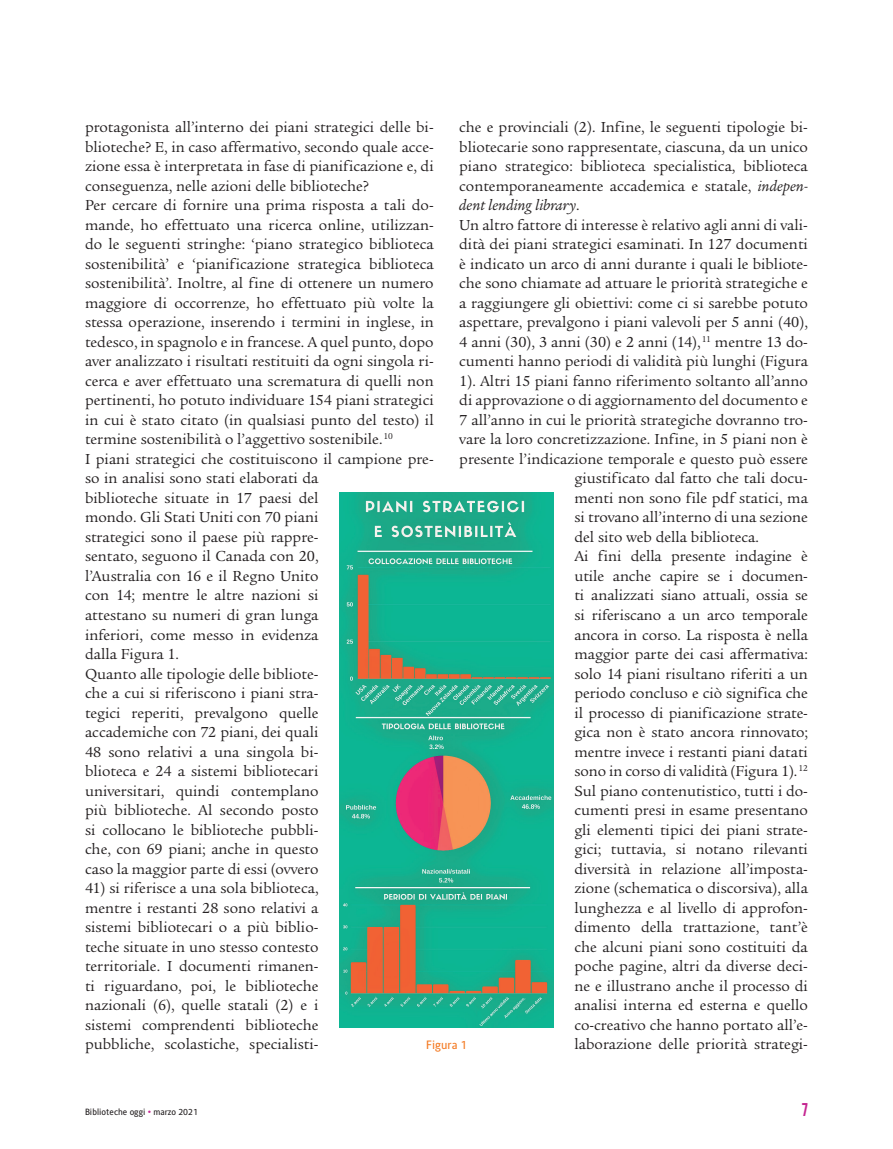
<style>
.page{position:relative;width:893px;height:1149px;background:#fff}
.page>*{position:absolute;margin:0;border:0;box-sizing:border-box;transform-origin:0 0}
.t1{font:18px "Alternate Gothic No 2 BT";color:#c52691}
.t2{font:15.75px/19.5px "Legacy Ser ITC";color:#231f20}
.t3{font:italic 15.75px "Legacy Ser ITC";color:#231f20}
.t4{font:12px "Alber";color:#f47921}
.t5{font:9px "Alber";color:#231f20}
.s1{font-style:italic}
.s2{font-style:normal}
.s3{color:#c52691}
</style>
<div class="page">
<img style="left:340px;top:493px;width:213px;height:533px">
<p class="t2" style="left:85px;top:117px;width:350px">protagonista all’interno dei piani strategici delle bi&shy;blioteche? E, in caso affermativo, secondo quale acce&shy;zione essa è interpretata in fase di pianificazione e, di conseguenza, nelle azioni delle biblioteche?<br>Per cercare di fornire una prima risposta a tali do&shy;mande, ho effettuato una ricerca online, utilizzan&shy;do le seguenti stringhe: ‘piano strategico biblioteca sostenibilità’ e ‘pianificazione strategica biblioteca sostenibilità’. Inoltre, al fine di ottenere un numero maggiore di occorrenze, ho effettuato più volte la stessa operazione, inserendo i termini in inglese, in tedesco, in spagnolo e in francese. A quel punto, dopo aver analizzato i risultati restituiti da ogni singola ri&shy;cerca e aver effettuato una scrematura di quelli non pertinenti, ho potuto individuare 154 piani strategici in cui è stato citato (in qualsiasi punto del testo) il termine sostenibilità o l’aggettivo sostenibile.<sup>10<br></sup>I piani strategici che costituiscono il campione pre&shy;so in analisi sono stati elaborati da<br>biblioteche situate in 17 paesi del<br>mondo. Gli Stati Uniti con 70 piani<br>strategici sono il paese più rappre-<br>sentato, seguono il Canada con 20,<br>l’Australia con 16 e il Regno Unito<br>con 14; mentre le altre nazioni si<br>attestano su numeri di gran lunga<br>inferiori, come messo in evidenza<br>dalla Figura 1.<br>Quanto alle tipologie delle bibliote-<br>che a cui si riferiscono i piani stra-<br>tegici reperiti, prevalgono quelle<br>accademiche con 72 piani, dei quali<br>48 sono relativi a una singola bi-<br>blioteca e 24 a sistemi bibliotecari<br>universitari, quindi contemplano<br>più biblioteche. Al secondo posto<br>si collocano le biblioteche pubbli-<br>che, con 69 piani; anche in questo<br>caso la maggior parte di essi (ovvero</p>
<p class="t2" style="left:85px;top:878px;width:235px;text-align:justify">41) si riferisce a una sola biblioteca, mentre i restanti 28 sono relativi a sistemi bibliotecari o a più biblio&shy;teche situate in uno stesso contesto territoriale. I documenti rimanen&shy;ti riguardano, poi, le biblioteche nazionali (6), quelle statali (2) e i sistemi comprendenti biblioteche pubbliche, scolastiche, specialisti-</p>
<p class="t2" style="left:459px;top:117px;width:350px">che e provinciali (2). Infine, le seguenti tipologie bi-</p>
<p class="t2" style="left:459px;top:137px;width:350px">bliotecarie sono rappresentate, ciascuna, da un unico</p>
<p class="t2" style="left:459px;top:156px;width:350px">piano strategico: biblioteca specialistica, biblioteca</p>
<p class="t2" style="left:459px;top:176px;width:350px">contemporaneamente accademica e statale, <span class="s1">indepen-</span></p>
<p class="t3" style="left:459px;top:196px;width:122px">dent lending library<span class="s2">.</span></p>
<p class="t2" style="left:459px;top:215px;width:350px">Un altro fattore di interesse è relativo agli anni di vali-</p>
<p class="t2" style="left:459px;top:234px;width:350px">dità dei piani strategici esaminati. In 127 documenti</p>
<p class="t2" style="left:459px;top:254px;width:350px">è indicato un arco di anni durante i quali le bibliote-</p>
<p class="t2" style="left:459px;top:273px;width:350px">che sono chiamate ad attuare le priorità strategiche e</p>
<p class="t2" style="left:459px;top:293px;width:350px">a raggiungere gli obiettivi: come ci si sarebbe potuto</p>
<p class="t2" style="left:459px;top:312px;width:350px">aspettare, prevalgono i piani valevoli per 5 anni (40),</p>
<p class="t2" style="left:459px;top:332px;width:350px">4 anni (30), 3 anni (30) e 2 anni (14), <sup>11</sup> mentre 13 do-</p>
<p class="t2" style="left:459px;top:351px;width:350px">cumenti hanno periodi di validità più lunghi (Figura</p>
<p class="t2" style="left:459px;top:371px;width:350px">1). Altri 15 piani fanno riferimento soltanto all’anno</p>
<p class="t2" style="left:459px;top:390px;width:350px">di approvazione o di aggiornamento del documento e</p>
<p class="t2" style="left:459px;top:410px;width:350px">7 all’anno in cui le priorità strategiche dovranno tro-</p>
<p class="t2" style="left:459px;top:429px;width:350px">vare la loro concretizzazione. Infine, in 5 piani non è</p>
<p class="t2" style="left:459px;top:449px;width:350px">presente l’indicazione temporale e questo può essere</p>
<p class="t2" style="left:574px;top:468px;width:235px">giustificato dal fatto che tali docu-</p>
<p class="t2" style="left:574px;top:488px;width:235px">menti non sono file pdf statici, ma</p>
<p class="t2" style="left:574px;top:507px;width:235px">si trovano all’interno di una sezione</p>
<p class="t2" style="left:574px;top:527px;width:186px">del sito web della biblioteca.</p>
<p class="t2" style="left:574px;top:546px;width:235px">Ai fini della presente indagine è</p>
<p class="t2" style="left:574px;top:566px;width:235px">utile anche capire se i documen-</p>
<p class="t2" style="left:574px;top:585px;width:235px">ti analizzati siano attuali, ossia se</p>
<p class="t2" style="left:574px;top:605px;width:235px">si riferiscano a un arco temporale</p>
<p class="t2" style="left:574px;top:624px;width:235px">ancora in corso. La risposta è nella</p>
<p class="t2" style="left:574px;top:644px;width:235px">maggior parte dei casi affermativa:</p>
<p class="t2" style="left:574px;top:663px;width:235px">solo 14 piani risultano riferiti a un</p>
<p class="t2" style="left:574px;top:683px;width:235px">periodo concluso e ciò significa che</p>
<p class="t2" style="left:574px;top:702px;width:235px">il processo di pianificazione strate-</p>
<p class="t2" style="left:574px;top:722px;width:235px">gica non è stato ancora rinnovato;</p>
<p class="t2" style="left:574px;top:741px;width:235px">mentre invece i restanti piani datati</p>
<p class="t2" style="left:574px;top:761px;width:235px">sono in corso di validità (Figura 1).<sup>12</sup></p>
<p class="t2" style="left:574px;top:780px;width:235px">Sul piano contenutistico, tutti i do-</p>
<p class="t2" style="left:574px;top:800px;width:235px">cumenti presi in esame presentano</p>
<p class="t2" style="left:574px;top:819px;width:235px">gli elementi tipici dei piani strate-</p>
<p class="t2" style="left:574px;top:839px;width:235px">gici; tuttavia, si notano rilevanti</p>
<p class="t2" style="left:574px;top:858px;width:235px">diversità in relazione all’imposta-</p>
<p class="t2" style="left:574px;top:878px;width:235px">zione (schematica o discorsiva), alla</p>
<p class="t2" style="left:574px;top:897px;width:235px">lunghezza e al livello di approfon-</p>
<p class="t2" style="left:574px;top:917px;width:235px">dimento della trattazione, tant’è</p>
<p class="t2" style="left:574px;top:936px;width:235px">che alcuni piani sono costituiti da</p>
<p class="t2" style="left:574px;top:956px;width:235px">poche pagine, altri da diverse deci-</p>
<p class="t2" style="left:574px;top:975px;width:235px">ne e illustrano anche il processo di</p>
<p class="t2" style="left:574px;top:995px;width:235px">analisi interna ed esterna e quello</p>
<p class="t2" style="left:574px;top:1014px;width:235px">co-creativo che hanno portato all’e-</p>
<p class="t4" style="left:426px;top:1037px;width:42px">Figura 1</p>
<p class="t2" style="left:574px;top:1034px;width:235px">laborazione delle priorità strategi-</p>
<p class="t5" style="left:85px;top:1106px;width:114px">Biblioteche oggi <span class="s3">•</span> marzo 2021</p>
<p class="t1" style="left:802px;top:1099px;width:7px">7</p>
</div>
